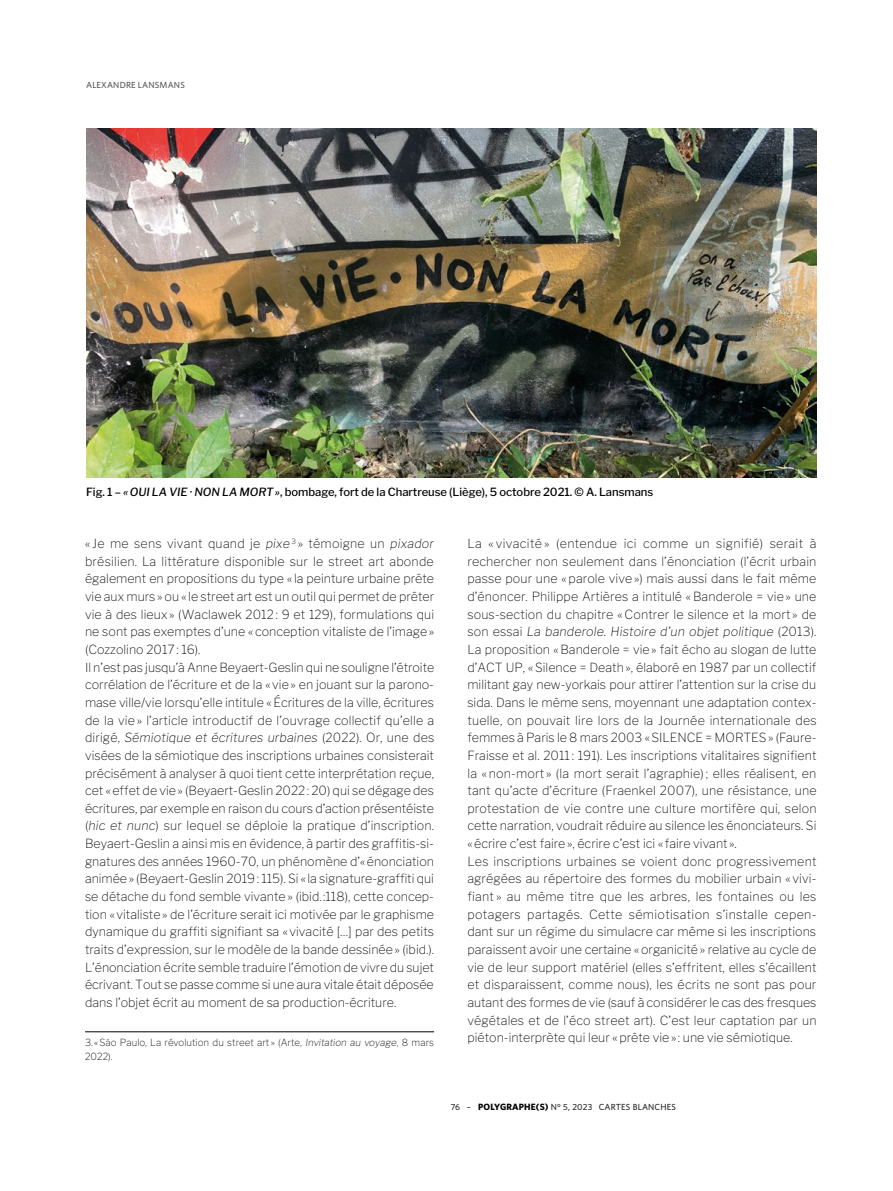
<style>
.page{position:relative;width:893px;height:1191px;background:#fff}
.page>*{position:absolute;margin:0;border:0;box-sizing:border-box;transform-origin:0 0}
.t1{font:100 12.45px/17.7px "Libre Franklin";color:#000}
.t2{font:500 11.25px "Libre Franklin";color:#000}
.t3{font:100 9.75px/13.5px "Libre Franklin";color:#000}
.t4{font:500 8.85px "Whitney";letter-spacing:.02em;color:#282827}
.t5{font:500 8.85px "Whitney";letter-spacing:.02em;color:#575756}
.s1{font-style:italic}
.s2{font-weight:700;font-size:9.15px;color:#000}
</style>
<div class="page">
<hr style="left:85px;top:1031px;width:349px;height:1px;background:#000">
<img style="left:86px;top:129px;width:730px;height:348px">
<p class="t5" style="left:86px;top:79px;width:58px">ALEXAN DRE LANS</p>
<p class="t5" style="left:160px;top:79px;width:15px">MANS</p>
<p class="t2" style="left:86px;top:485px;width:569px">Fig. 1 – <span class="s1">«OUI LA VIE · NON LA MORT»</span>, bombage, fort de la Chartreuse (Liège), 5 octobre 2021. © A. Lansmans</p>
<p class="t1" style="left:85px;top:535px;width:351px">« Je me sens vivant quand je <span class="s1">pixe</span> <sup>3</sup> » témoigne un <span class="s1">pixador </span>brésilien. La littérature disponible sur le street art abonde également en propositions du type « la peinture urbaine prête vie aux murs» ou « le street art est un outil qui permet de prêter vie à des lieux » (Waclawek 2012: 9 et 129), formulations qui ne sont pas exemptes d’une «conception vitaliste de l’image» (Cozzolino 2017: 16).<br>Il n’est pas jusqu’à Anne Beyaert-Geslin qui ne souligne l’étroite corrélation de l’écriture et de la «vie» en jouant sur la parono&shy;mase ville/vie lorsqu’elle intitule «Écritures de la ville, écritures de la vie » l’article introductif de l’ouvrage collectif qu’elle a dirigé, <span class="s1">Sémiotique et écritures urbaines</span> (2022). Or, une des visées de la sémiotique des inscriptions urbaines consisterait précisément à analyser à quoi tient cette interprétation reçue, cet «effet de vie» (Beyaert-Geslin 2022: 20) qui se dégage des écritures, par exemple en raison du cours d’action présentéiste (<span class="s1">hic et nunc</span>) sur lequel se déploie la pratique d’inscription.<br>Beyaert-Geslin a ainsi mis en évidence, à partir des graffitis-si&shy;gnatures des années 1960-70, un phénomène d’«énonciation animée» (Beyaert-Geslin 2019: 115). Si « la signature-graffiti qui se détache du fond semble vivante» (ibid. :118), cette concep&shy;tion «vitaliste» de l’écriture serait ici motivée par le graphisme dynamique du graffiti signifiant sa «vivacité […] par des petits traits d’expression, sur le modèle de la bande dessinée» (ibid.).<br>L’énonciation écrite semble traduire l’émotion de vivre du sujet écrivant. Tout se passe comme si une aura vitale était déposée dans l’objet écrit au moment de sa production-écriture.</p>
<p class="t3" style="left:85px;top:1036px;width:350px">3. «São Paulo, La révolution du street art » (Arte, <span class="s1">Invitation au voyage</span>, 8 mars<br>2022).</p>
<p class="t1" style="left:467px;top:535px;width:351px">La « vivacité » (entendue ici comme un signifié) serait à rechercher non seulement dans l’énonciation (l’écrit urbain passe pour une «parole vive») mais aussi dans le fait même d’énoncer. Philippe Artières a intitulé «Banderole = vie» une sous-section du chapitre «Contrer le silence et la mort » de son essai <span class="s1">La banderole. Histoire d’un objet politique</span> (2013).<br>La proposition «Banderole = vie» fait écho au slogan de lutte d’ACT UP, «Silence = Death», élaboré en 1987 par un collectif militant gay new-yorkais pour attirer l’attention sur la crise du sida. Dans le même sens, moyennant une adaptation contex&shy;tuelle, on pouvait lire lors de la Journée internationale des femmes à Paris le 8 mars 2003 «SILENCE = MORTES» (Faure-Fraisse et al. 2011 : 191). Les inscriptions vitalitaires signifient la « non-mort » (la mort serait l’agraphie) ; elles réalisent, en tant qu’acte d’écriture (Fraenkel 2007), une résistance, une protestation de vie contre une culture mortifère qui, selon cette narration, voudrait réduire au silence les énonciateurs. Si «écrire c’est faire», écrire c’est ici « faire vivant ».<br>Les inscriptions urbaines se voient donc progressivement agrégées au répertoire des formes du mobilier urbain « vivi&shy;fiant » au même titre que les arbres, les fontaines ou les potagers partagés. Cette sémiotisation s’installe cepen&shy;dant sur un régime du simulacre car même si les inscriptions paraissent avoir une certaine «organicité» relative au cycle de vie de leur support matériel (elles s’effritent, elles s’écaillent et disparaissent, comme nous), les écrits ne sont pas pour autant des formes de vie (sauf à considérer le cas des fresques végétales et de l’éco street art). C’est leur captation par un piéton-interprète qui leur «prête vie» : une vie sémiotique.</p>
<p class="t4" style="left:451px;top:1101px;width:227px">76 – <span class="s2">POLYGRAPHE(S)</span> N° 5, 2023 CARTES BLANCHES</p>
</div>
